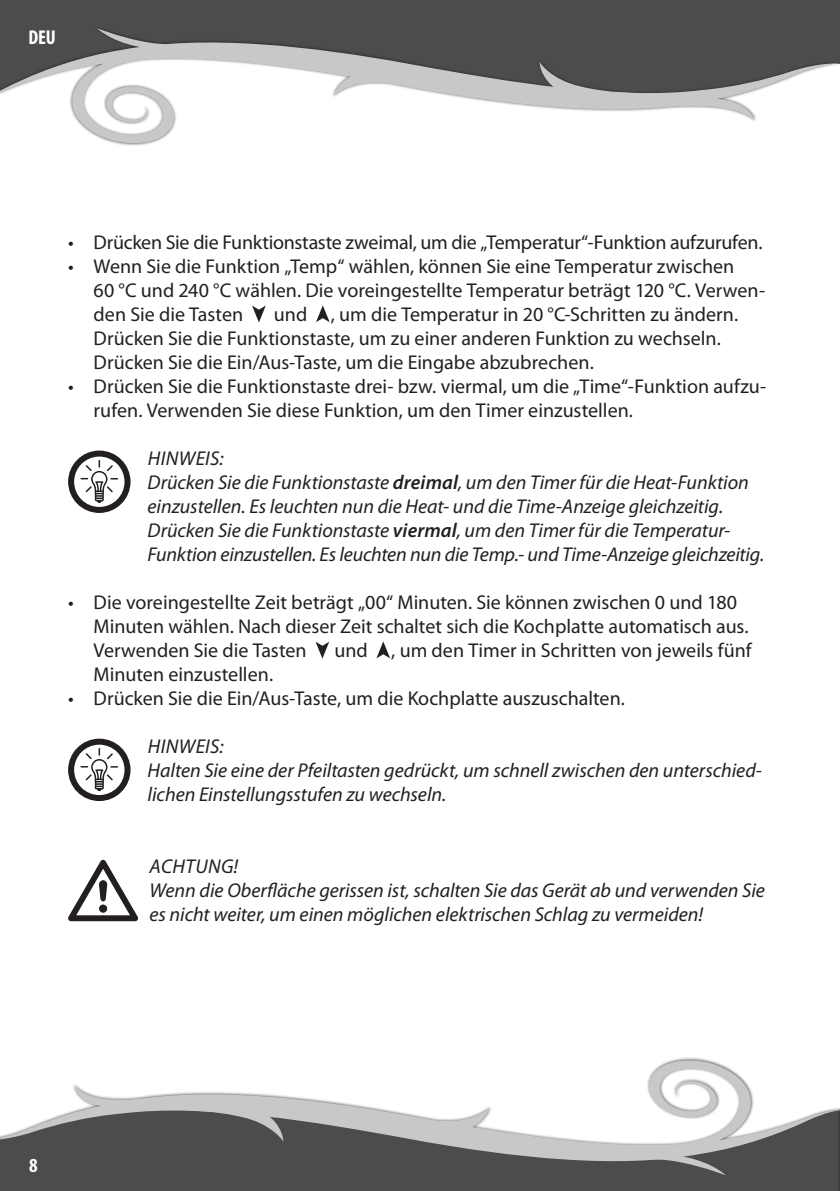
<style>
.page{position:relative;width:840px;height:1191px;background:#fff}
.page>*{position:absolute;margin:0;border:0;box-sizing:border-box;transform-origin:0 0}
.t1{font:20px/24px "Myriad Pro";color:#231f20}
.t2{font:italic 20px/24px "Myriad Pro";letter-spacing:-.005em;color:#231f20}
.t3{font:700 condensed 20px "Myriad Pro";color:#fff}
.s1{font-weight:600}
</style>
<div class="page">
<svg style="left:839px;top:0;width:1px;height:65px"></svg>
<div style="left:0;top:0;width:839px;height:26px;background:#4b4c4d"></div>
<div style="left:0;top:26px;width:839px;height:120px;background:#231f20;opacity:.75"></div>
<svg style="left:652px;top:118px;width:102px;height:2px"></svg>
<svg style="left:0;top:34px;width:839px;height:84px"></svg>
<svg style="left:69px;top:28px;width:143px;height:117px"></svg>
<div style="left:0;top:1169px;width:836px;height:22px;background:#4b4c4d"></div>
<svg style="left:0;top:1086px;width:836px;height:83px"></svg>
<svg style="left:610px;top:1058px;width:143px;height:117px"></svg>
<hr style="left:836px;top:1057px;width:3px;height:134px;background:#231f20;opacity:.75">
<svg style="left:839px;top:1108px;width:1px;height:83px"></svg>
<svg style="left:252px;top:305px;width:13px;height:17px"></svg>
<svg style="left:316px;top:305px;width:13px;height:17px"></svg>
<svg style="left:68px;top:450px;width:62px;height:63px"></svg>
<svg style="left:315px;top:641px;width:14px;height:17px"></svg>
<svg style="left:376px;top:641px;width:14px;height:17px"></svg>
<svg style="left:68px;top:738px;width:62px;height:63px"></svg>
<svg style="left:68px;top:860px;width:70px;height:61px"></svg>
<p class="t3" style="left:28px;top:25px;width:29px">DEU</p>
<p class="t1" style="left:68px;top:230px;width:695px">• Drücken Sie die Funktionstaste zweimal, um die „Temperatur“-Funktion aufzurufen.</p>
<p class="t1" style="left:94px;top:254px;width:672px;text-indent:-26px">• Wenn Sie die Funktion „Temp“ wählen, können Sie eine Temperatur zwischen<br>60 °C und 240 °C wählen. Die voreingestellte Temperatur beträgt 120 °C. Verwen&shy;den Sie die Tasten</p>
<p class="t1" style="left:94px;top:302px;width:645px;text-indent:180px">und , um die Temperatur in 20 °C-Schritten zu ändern.<br>Drücken Sie die Funktionstaste, um zu einer anderen Funktion zu wechseln.<br>Drücken Sie die Ein/Aus-Taste, um die Eingabe abzubrechen.</p>
<p class="t1" style="left:94px;top:374px;width:673px;text-indent:-26px">• Drücken Sie die Funktionstaste drei- bzw. viermal, um die „Time“-Funktion aufzu&shy;rufen. Verwenden Sie diese Funktion, um den Timer einzustellen.</p>
<p class="t2" style="left:147px;top:446px;width:618px">HINWEIS:<br>Drücken Sie die Funktionstaste <span class="s1">dreimal</span>, um den Timer für die Heat-Funktion einzustellen. Es leuchten nun die Heat- und die Time-Anzeige gleichzeitig.<br>Drücken Sie die Funktionstaste <span class="s1">viermal</span>, um den Timer für die Temperatur-Funktion einzustellen. Es leuchten nun die Temp.- und Time-Anzeige gleichzeitig.</p>
<p class="t1" style="left:94px;top:590px;width:656px;text-indent:-26px">• Die voreingestellte Zeit beträgt „00“ Minuten. Sie können zwischen 0 und 180<br>Minuten wählen. Nach dieser Zeit schaltet sich die Kochplatte automatisch aus.<br>Verwenden Sie die Tasten</p>
<p class="t1" style="left:334px;top:638px;width:418px">und , um den Timer in Schritten von jeweils fünf</p>
<p class="t1" style="left:94px;top:662px;width:181px">Minuten einzustellen.</p>
<p class="t1" style="left:68px;top:686px;width:558px">• Drücken Sie die Ein/Aus-Taste, um die Kochplatte auszuschalten.</p>
<p class="t2" style="left:147px;top:734px;width:615px">HINWEIS:<br>Halten Sie eine der Pfeiltasten gedrückt, um schnell zwischen den unterschied&shy;lichen Einstellungsstufen zu wechseln.</p>
<p class="t2" style="left:149px;top:854px;width:616px">ACHTUNG!<br>Wenn die Oberfläche gerissen ist, schalten Sie das Gerät ab und verwenden Sie es nicht weiter, um einen möglichen elektrischen Schlag zu vermeiden!</p>
<p class="t3" style="left:29px;top:1152px;width:10px">8</p>
</div>
